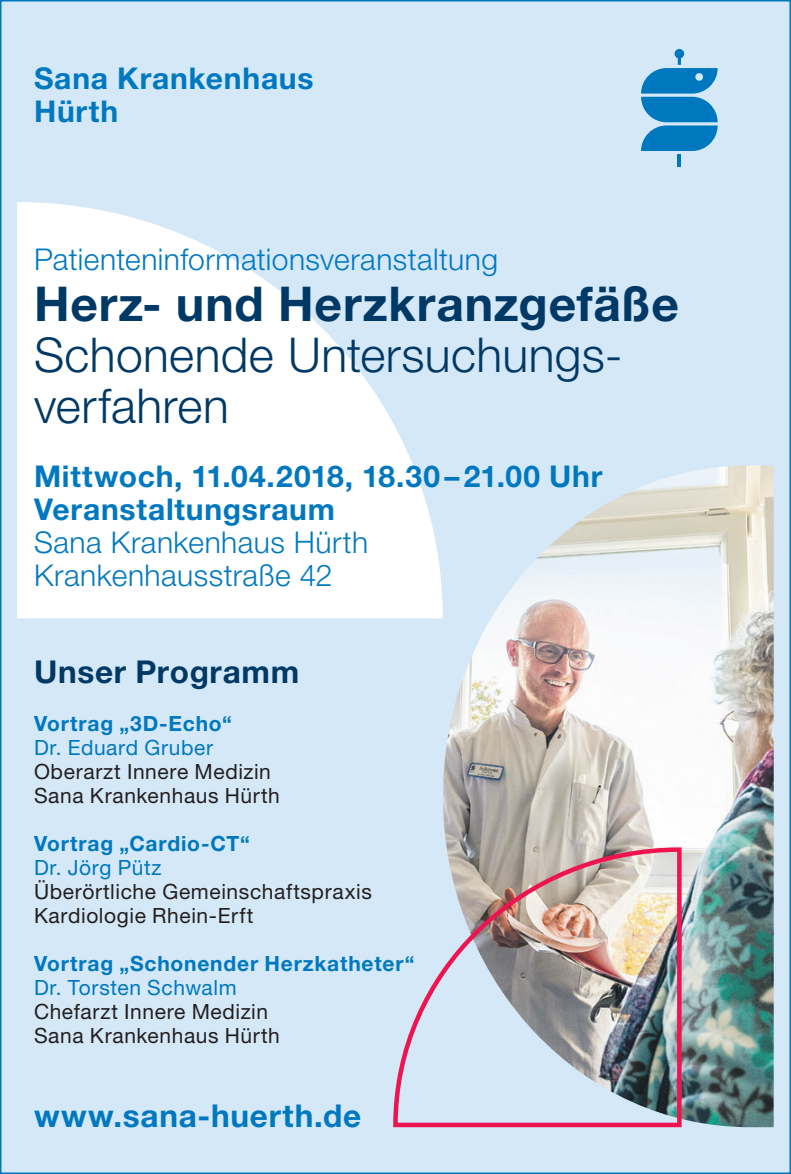
<style>
.page{position:relative;width:791px;height:1174px;background:#d4e8f7}
.page>*{position:absolute;margin:0;border:0;box-sizing:border-box;transform-origin:0 0}
.t1{font:300 48px/51px "Helvetica Neue LT Pro";letter-spacing:.01em;color:#003965}
.t2{font:700 48px "Helvetica Neue LT Pro";letter-spacing:.015em;color:#003965}
.t3{font:700 31.5px "Helvetica Neue LT Pro";letter-spacing:.025em;color:#0078c0}
.t4{font:700 31.5px "Helvetica Neue LT Pro";letter-spacing:.02em;color:#003965}
.t5{font:300 30px/33px "Helvetica Neue LT Pro";letter-spacing:.015em;color:#0078c0}
.t6{font:700 30px/33px "Helvetica Neue LT Pro";letter-spacing:.025em;color:#0078c0}
.t7{font:21px/24px "Helvetica Neue LT Pro";letter-spacing:.03em;color:#231f20}
.t8{font:700 21px "Helvetica Neue LT Pro";letter-spacing:.04em;color:#0078c0}
.t9{font:21px "Helvetica Neue LT Pro";letter-spacing:.03em;color:#0078c0}
</style>
<div class="page">
<img style="left:526px;top:465px;width:248px;height:567px">
<img style="left:443px;top:570px;width:83px;height:275px">
<img style="left:684px;top:1032px;width:90px;height:95px">
<svg style="left:17px;top:202px;width:426px;height:416px;fill:#fff"></svg>
<img style="left:393px;top:845px;width:291px;height:283px">
<svg style="left:641px;top:49px;width:77px;height:118px"></svg>
<h3 class="t6" style="left:34px;top:62px;width:281px">Sana Krankenhaus<br>Hürth</h3>
<h3 class="t5" style="left:34px;top:242px;width:466px">Patienteninformationsveranstaltung</h3>
<h1 class="t2" style="left:34px;top:274px;width:646px">Herz- und Herzkranzgefäße</h1>
<h1 class="t1" style="left:34px;top:328px;width:590px">Schonende Untersuchungs&shy;verfahren</h1>
<h3 class="t6" style="left:34px;top:459px;width:570px">Mittwoch, 11.04.2018, 18.30 – 21.00 Uhr<br>Veranstaltungsraum</h3>
<h3 class="t5" style="left:34px;top:525px;width:336px">Sana Krankenhaus Hürth<br>Krankenhausstraße 42</h3>
<h2 class="t4" style="left:34px;top:652px;width:267px">Unser Programm</h2>
<p class="t8" style="left:34px;top:710px;width:199px">Vortrag „3D-Echo“</p>
<p class="t9" style="left:34px;top:734px;width:181px">Dr. Eduard Gruber</p>
<p class="t7" style="left:34px;top:759px;width:247px">Oberarzt Innere Medizin<br>Sana Krankenhaus Hürth</p>
<p class="t8" style="left:34px;top:830px;width:217px">Vortrag „Cardio-CT“</p>
<p class="t9" style="left:34px;top:854px;width:129px">Dr. Jörg Pütz</p>
<p class="t7" style="left:34px;top:879px;width:339px">Überörtliche Gemeinschaftspraxis<br>Kardiologie Rhein-Erft</p>
<p class="t8" style="left:34px;top:950px;width:382px">Vortrag „Schonender Herzkatheter“</p>
<p class="t9" style="left:34px;top:974px;width:204px">Dr. Torsten Schwalm</p>
<p class="t7" style="left:34px;top:999px;width:247px">Chefarzt Innere Medizin<br>Sana Krankenhaus Hürth</p>
<h2 class="t3" style="left:34px;top:1096px;width:329px">www.sana-huerth.de</h2>
</div>
